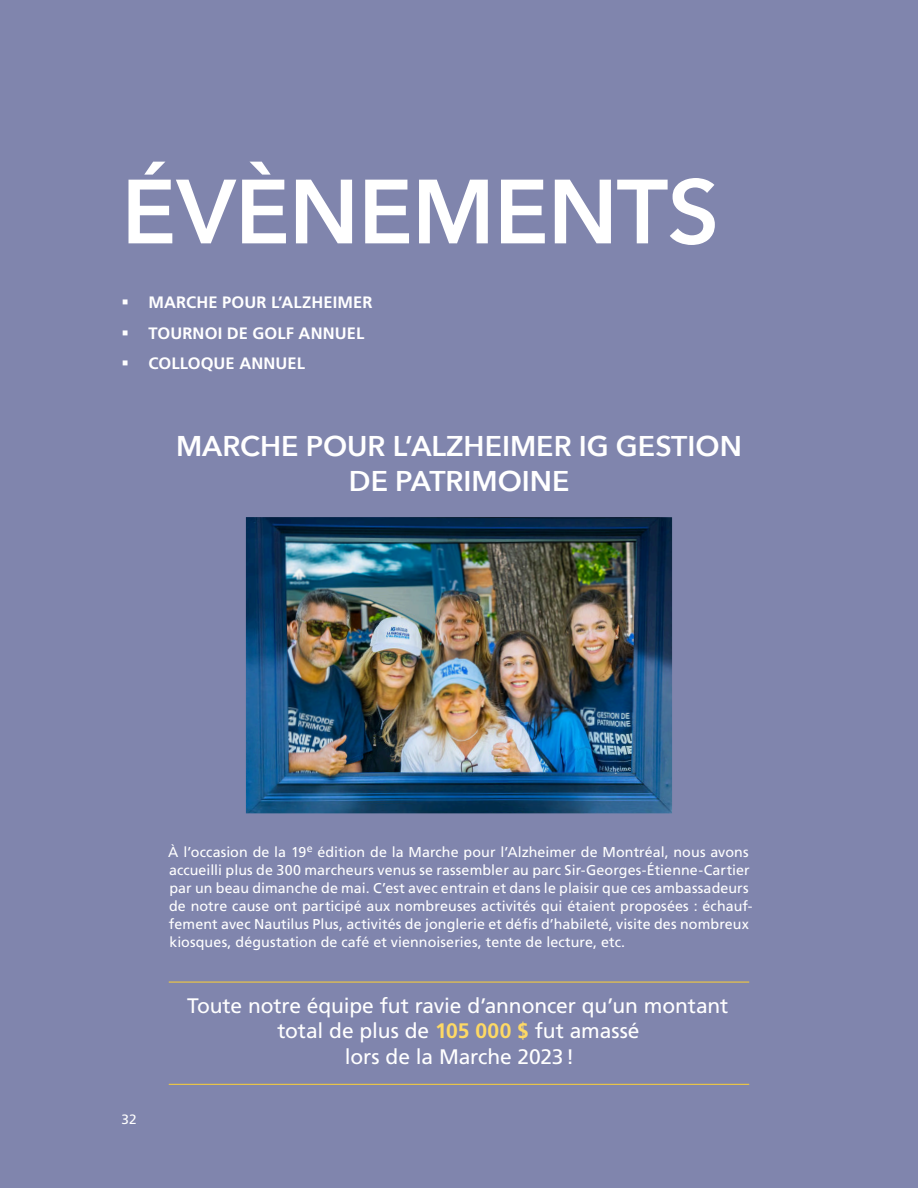
<style>
.page{position:relative;width:918px;height:1188px;background:#8085ad}
.page>*{position:absolute;margin:0;border:0;box-sizing:border-box;transform-origin:0 0}
.t1{font:600 90px "Avenir Next";letter-spacing:-.01em;color:#fff}
.t2{font:600 28.5px/34.5px "Avenir Next";color:#fff;text-align:center}
.t3{font:21px/25.5px "Frutiger LT Std";letter-spacing:-.005em;color:#fff;text-align:center}
.t4{font:700 16.5px/30.3px "Frutiger LT Std";letter-spacing:.005em;color:#fff}
.t5{font:14.25px/18px "Frutiger LT Std";letter-spacing:.005em;color:#fff}
.t6{font:13.5px "Frutiger LT Std";color:#fff}
.s1{font-weight:700;color:#fed964}
</style>
<div class="page">
<hr style="left:169px;top:982px;width:580px;height:1px;background:#ffd231">
<hr style="left:169px;top:1084px;width:580px;height:1px;background:#ffd231">
<img style="left:246px;top:517px;width:426px;height:296px">
<h1 class="t1" style="left:122px;top:135px;width:599px">ÉVÈNEMENTS</h1>
<p class="t4" style="left:148px;top:288px;width:226px">MARCHE POUR L’ALZHEIMER<br>TOURNOI DE GOLF ANNUEL<br>COLLOQUE ANNUEL</p>
<h2 class="t2" style="left:176px;top:428px;width:567px">MARCHE POUR L’ALZHEIMER IG GESTION<br>DE PATRIMOINE</h2>
<p class="t5" style="left:168px;top:843px;width:586px">À l’occasion de la 19<sup>e</sup> édition de la Marche pour l’Alzheimer de Montréal, nous avons accueilli plus de 300 marcheurs venus se rassembler au parc Sir-Georges-Étienne-Cartier par un beau dimanche de mai. C’est avec entrain et dans le plaisir que ces ambassadeurs de notre cause ont participé aux nombreuses activités qui étaient proposées : échauf&shy;fement avec Nautilus Plus, activités de jonglerie et défis d’habileté, visite des nombreux kiosques, dégustation de café et viennoiseries, tente de lecture, etc.</p>
<p class="t6" style="left:122px;top:1111px;width:17px">32</p>
<h3 class="t3" style="left:187px;top:993px;width:543px">Toute notre équipe fut ravie d’annoncer qu’un montant total de plus de <span class="s1">105 000 $</span> fut amassé<br>lors de la Marche 2023!</h3>
</div>
